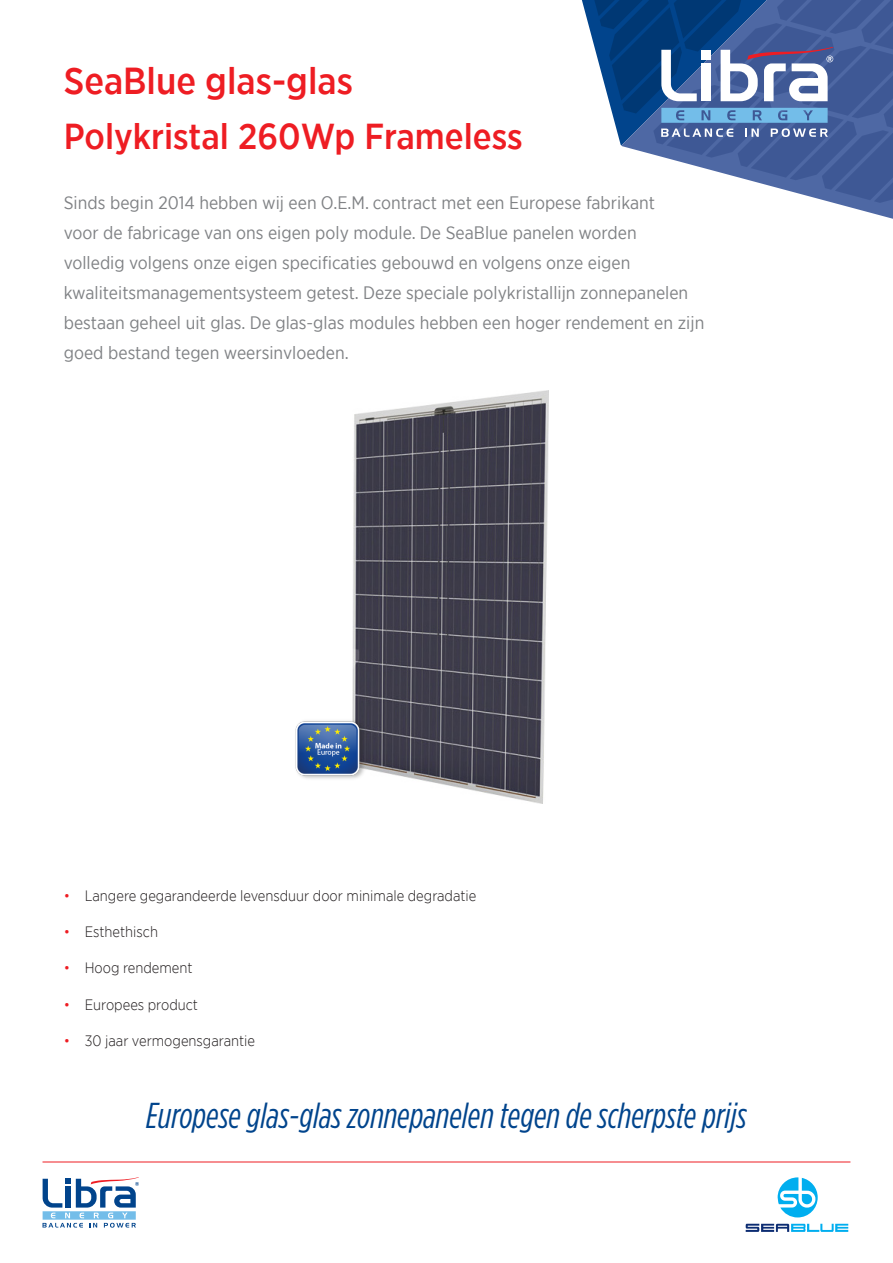
<style>
.page{position:relative;width:893px;height:1263px;background:#fff}
.page>*{position:absolute;margin:0;border:0;box-sizing:border-box;transform-origin:0 0}
.t1{font:500 37.5px "Gotham Narrow";color:#ee1d23}
.t2{font:italic 36px "Gotham Condensed";color:#01448c}
.t3{font:500 36px "Gotham Narrow";color:#ee1d23}
.t4{font:18px/30px "Gotham Narrow";color:#808285}
.t5{font:300 15px "Gotham Narrow";color:#231f20}
.s1{color:#ee1d23}
</style>
<div class="page">
<svg style="left:834px;top:203px;width:59px;height:16px"></svg>
<svg style="left:582px;top:0;width:311px;height:203px"></svg>
<svg style="left:746px;top:1224px;width:102px;height:8px"></svg>
<svg style="left:778px;top:1177px;width:40px;height:40px"></svg>
<svg style="left:43px;top:1177px;width:96px;height:50px"></svg>
<hr style="left:43px;top:1161px;width:807px;height:1px;background:#ee1d23">
<img style="left:352px;top:390px;width:197px;height:413px">
<img style="left:295px;top:716px;width:73px;height:66px">
<p class="t1" style="left:64px;top:57px;width:291px">SeaBlue glas-glas</p>
<p class="t3" style="left:64px;top:114px;width:460px">Polykristal 260Wp Frameless</p>
<p class="t4" style="left:64px;top:188px;width:642px">Sinds begin 2014 hebben wij een O.E.M. contract met een Europese fabrikant<br>voor de fabricage van ons eigen poly module. De SeaBlue panelen worden<br>volledig volgens onze eigen specificaties gebouwd en volgens onze eigen kwaliteitsmanagementsysteem getest. Deze speciale polykristallijn zonnepanelen bestaan geheel uit glas. De glas-glas modules hebben een hoger rendement en zijn goed bestand tegen weersinvloeden.</p>
<p class="t5" style="left:64px;top:887px;width:414px"><span class="s1">•</span> Langere gegarandeerde levensduur door minimale degradatie</p>
<p class="t5" style="left:64px;top:923px;width:96px"><span class="s1">•</span> Esthethisch</p>
<p class="t5" style="left:64px;top:959px;width:130px"><span class="s1">•</span> Hoog rendement</p>
<p class="t5" style="left:64px;top:995px;width:136px"><span class="s1">•</span> Europees product</p>
<p class="t5" style="left:64px;top:1031px;width:193px"><span class="s1">•</span> 30 jaar vermogensgarantie</p>
<p class="t2" style="left:146px;top:1094px;width:602px">Europese glas-glas zonnepanelen tegen de scherpste prijs</p>
</div>
